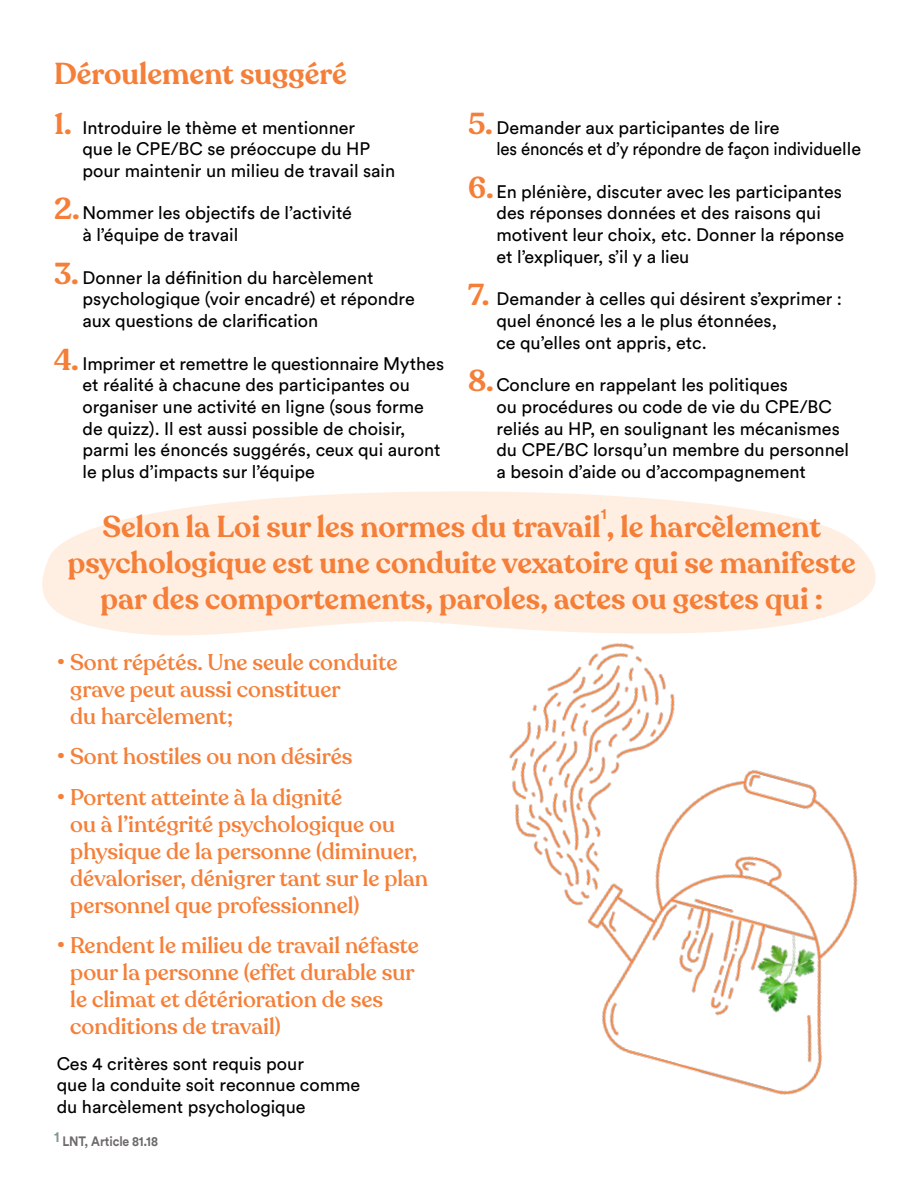
<style>
.page{position:relative;width:918px;height:1188px;background:#fff}
.page>*{position:absolute;margin:0;border:0;box-sizing:border-box;transform-origin:0 0}
.t1{font:600 30px/36px "Recoleta";color:#f57f38;text-align:center}
.t2{font:500 22.5px/27px "Recoleta";color:#f57f38}
.t3{font:18px/21.6px "Circular Std";color:#000}
.t4{font:700 15px "Circular Std";color:#f57f38}
.t5{font:700 13.5px "Circular Std";letter-spacing:-.01em;color:#6d6a6a;scale:.91 1}
.s1{font-family:"Recoleta";font-weight:600;font-size:30px;color:#f57f38}
</style>
<div class="page">
<svg style="left:42px;top:491px;width:834px;height:145px;fill:#ffefe3"></svg>
<img style="left:380px;top:599px;width:496px;height:496px">
<h1 class="t1" style="left:54px;top:56px;width:294px">Déroulement suggéré</h1>
<p class="t3" style="left:83px;top:116px;width:314px;text-indent:-29px"><span class="s1">1.</span> Introduire le thème et mentionner<br>que le CPE/BC se préoccupe du HP pour maintenir un milieu de travail sain</p>
<p class="t3" style="left:82px;top:202px;width:271px;text-indent:-28px"><span class="s1">2.</span>Nommer les objectifs de l’activité à l’équipe de travail</p>
<p class="t3" style="left:82px;top:266px;width:334px;text-indent:-28px"><span class="s1">3.</span> Donner la définition du harcèlement psychologique (voir encadré) et répondre aux questions de clarification</p>
<p class="t3" style="left:83px;top:352px;width:363px;text-indent:-29px"><span class="s1">4.</span> Imprimer et remettre le questionnaire Mythes et réalité à chacune des participantes ou organiser une activité en ligne (sous forme de quizz). Il est aussi possible de choisir, parmi les énoncés suggérés, ceux qui auront le plus d’impacts sur l’équipe</p>
<p class="t3" style="left:496px;top:116px;width:366px;text-indent:-28px"><span class="s1">5.</span> Demander aux participantes de lire<br>les énoncés et d’y répondre de façon individuelle</p>
<p class="t3" style="left:496px;top:181px;width:349px;text-indent:-28px"><span class="s1">6.</span> En plénière, discuter avec les participantes des réponses données et des raisons qui motivent leur choix, etc. Donner la réponse et l’expliquer, s’il y a lieu</p>
<p class="t3" style="left:496px;top:288px;width:347px;text-indent:-28px"><span class="s1">7.</span> Demander à celles qui désirent s’exprimer : quel énoncé les a le plus étonnées,<br>ce qu’elles ont appris, etc.</p>
<p class="t3" style="left:496px;top:374px;width:354px;text-indent:-28px"><span class="s1">8.</span> Conclure en rappelant les politiques<br>ou procédures ou code de vie du CPE/BC reliés au HP, en soulignant les mécanismes du CPE/BC lorsqu’un membre du personnel a besoin d’aide ou d’accompagnement</p>
<p class="t4" style="left:601px;top:504px;width:7px">1</p>
<h1 class="t1" style="left:68px;top:546px;width:789px">psychologique est une conduite vexatoire qui se manifeste par des comportements, paroles, actes ou gestes qui :</h1>
<p class="t2" style="left:70px;top:649px;width:329px;text-indent:-14px">• Sont répétés. Une seule conduite grave peut aussi constituer<br>du harcèlement;</p>
<p class="t2" style="left:57px;top:744px;width:297px">• Sont hostiles ou non désirés</p>
<p class="t2" style="left:70px;top:784px;width:359px;text-indent:-14px">• Portent atteinte à la dignité<br>ou à l’intégrité psychologique ou physique de la personne (diminuer, dévaloriser, dénigrer tant sur le plan personnel que professionnel)</p>
<p class="t2" style="left:70px;top:933px;width:350px;text-indent:-14px">• Rendent le milieu de travail néfaste pour la personne (effet durable sur le climat et détérioration de ses conditions de travail)</p>
<p class="t3" style="left:57px;top:1052px;width:305px">Ces 4 critères sont requis pour<br>que la conduite soit reconnue comme du harcèlement psychologique</p>
<h1 class="t1" style="left:102px;top:510px;width:720px">Selon la Loi sur les normes du travail , le harcèlement</h1>
<p class="t5" style="left:54px;top:1133px;width:116px"><sup>1</sup> LNT, Article 81.18</p>
</div>
